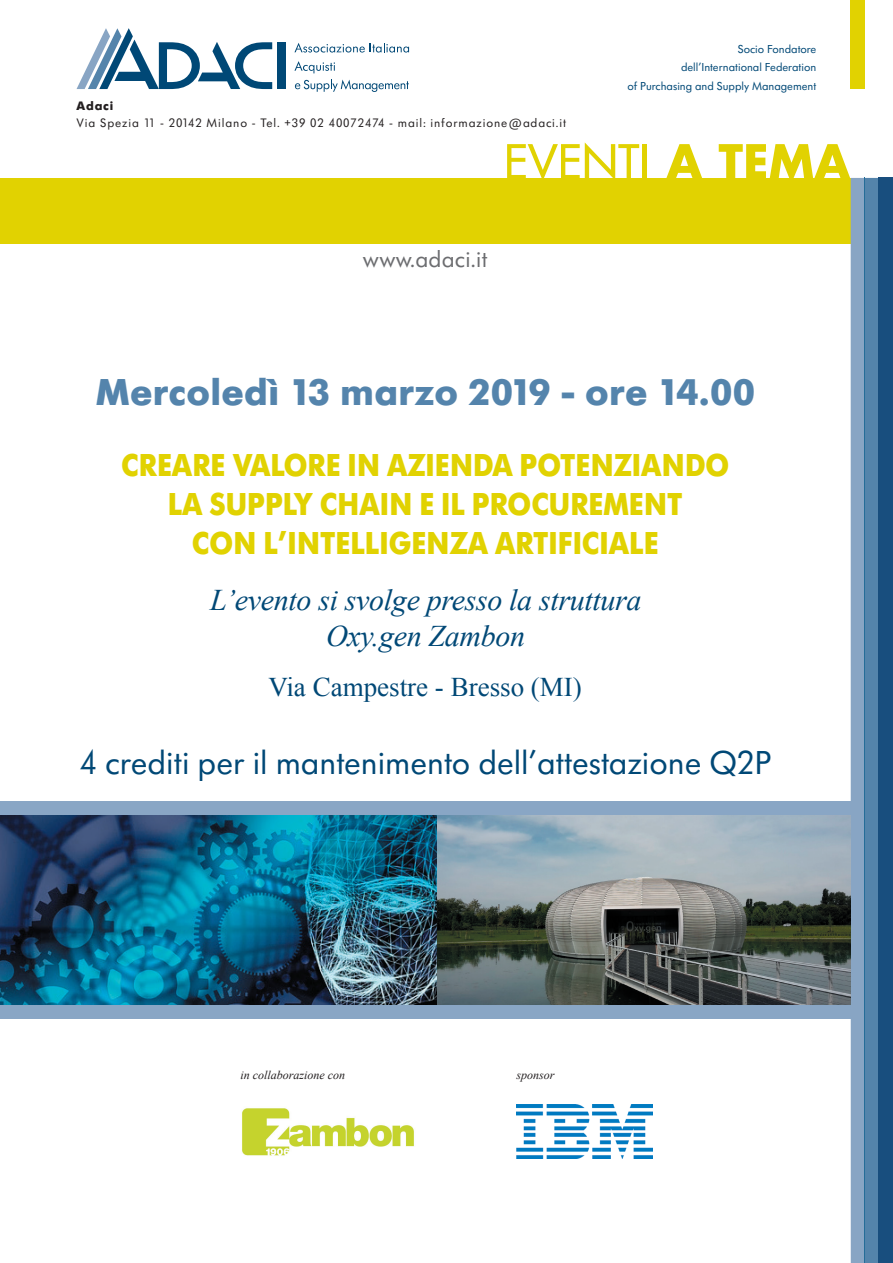
<style>
.page{position:relative;width:893px;height:1263px;background:#fff}
.page>*{position:absolute;margin:0;border:0;box-sizing:border-box;transform-origin:0 0}
.t1{font:700 39px "Futura SBOP";letter-spacing:.01em;color:#5484ac}
.t2{font:34.5px "Futura SBOP";color:#004876}
.t3{font:700 33px/39px "Futura SBOP";color:#e1d201;text-align:center;scale:.9 1}
.t4{font:italic 30px/36px "Times New Roman";letter-spacing:-.01em;color:#004876;text-align:center}
.t5{font:27px "Times New Roman";color:#004876}
.t6{font:24px "Futura SBOP";letter-spacing:.015em;color:#6c6d70}
.t7{font:12.75px "Futura SBOP";letter-spacing:.07em;color:#231f20}
.t8{font:700 12.75px "Futura SBOP";letter-spacing:.065em;color:#231f20}
.t9{font:12px/18.8px "Futura SBOP";color:#004876;text-align:right}
.t10{font:italic 12px "Times New Roman";color:#231f20}
</style>
<div class="page">
<div style="left:0;top:801px;width:851px;height:217px;background:#89a6c5"></div>
<div style="left:0;top:178px;width:851px;height:65px;background:#e1d201"></div>
<div style="left:879px;top:178px;width:14px;height:1085px;background:#184e7e"></div>
<div style="left:851px;top:0;width:14px;height:89px;background:#e1d201"></div>
<svg style="left:507px;top:142px;width:132px;height:36px"></svg>
<hr style="left:643px;top:144px;width:4px;height:35px;background:#e1d201">
<svg style="left:666px;top:144px;width:36px;height:34px"></svg>
<svg style="left:719px;top:144px;width:160px;height:1119px"></svg>
<div style="left:277px;top:42px;width:8px;height:47px;background:#004876"></div>
<svg style="left:77px;top:28px;width:195px;height:61px"></svg>
<svg style="left:294px;top:43px;width:115px;height:10px"></svg>
<svg style="left:294px;top:61px;width:41px;height:12px"></svg>
<svg style="left:295px;top:80px;width:114px;height:12px"></svg>
<img style="left:516px;top:1104px;width:137px;height:55px">
<img style="left:242px;top:1108px;width:172px;height:48px">
<img style="left:0;top:816px;width:851px;height:189px">
<p class="t8" style="left:77px;top:99px;width:38px">Adaci</p>
<p class="t7" style="left:77px;top:115px;width:491px">Via Spezia 11 - 20142 Milano - Tel. +39 02 40072474 - mail: informazione@adaci.it</p>
<p class="t6" style="left:363px;top:246px;width:126px">www.adaci.it</p>
<p class="t9" style="left:627px;top:39px;width:190px">Socio Fondatore<br>dell’International Federation<br>of Purchasing and Supply Management</p>
<p class="t1" style="left:96px;top:370px;width:660px">Mercoledì 13 marzo 2019 - ore 14.00</p>
<p class="t3" style="left:121px;top:445px;width:677px">CREARE VALORE IN AZIENDA POTENZIANDO<br>LA SUPPLY CHAIN E IL PROCUREMENT<br>CON L’INTELLIGENZA ARTIFICIALE</p>
<p class="t4" style="left:210px;top:581px;width:433px">L’evento si svolge presso la struttura<br>Oxy.gen Zambon</p>
<p class="t5" style="left:269px;top:668px;width:315px">Via Campestre - Bresso (MI)</p>
<p class="t2" style="left:80px;top:744px;width:693px">4 crediti per il mantenimento dell’attestazione Q2P</p>
<p class="t10" style="left:240px;top:1067px;width:106px">in collaborazione con</p>
<p class="t10" style="left:516px;top:1067px;width:40px">sponsor</p>
</div>
